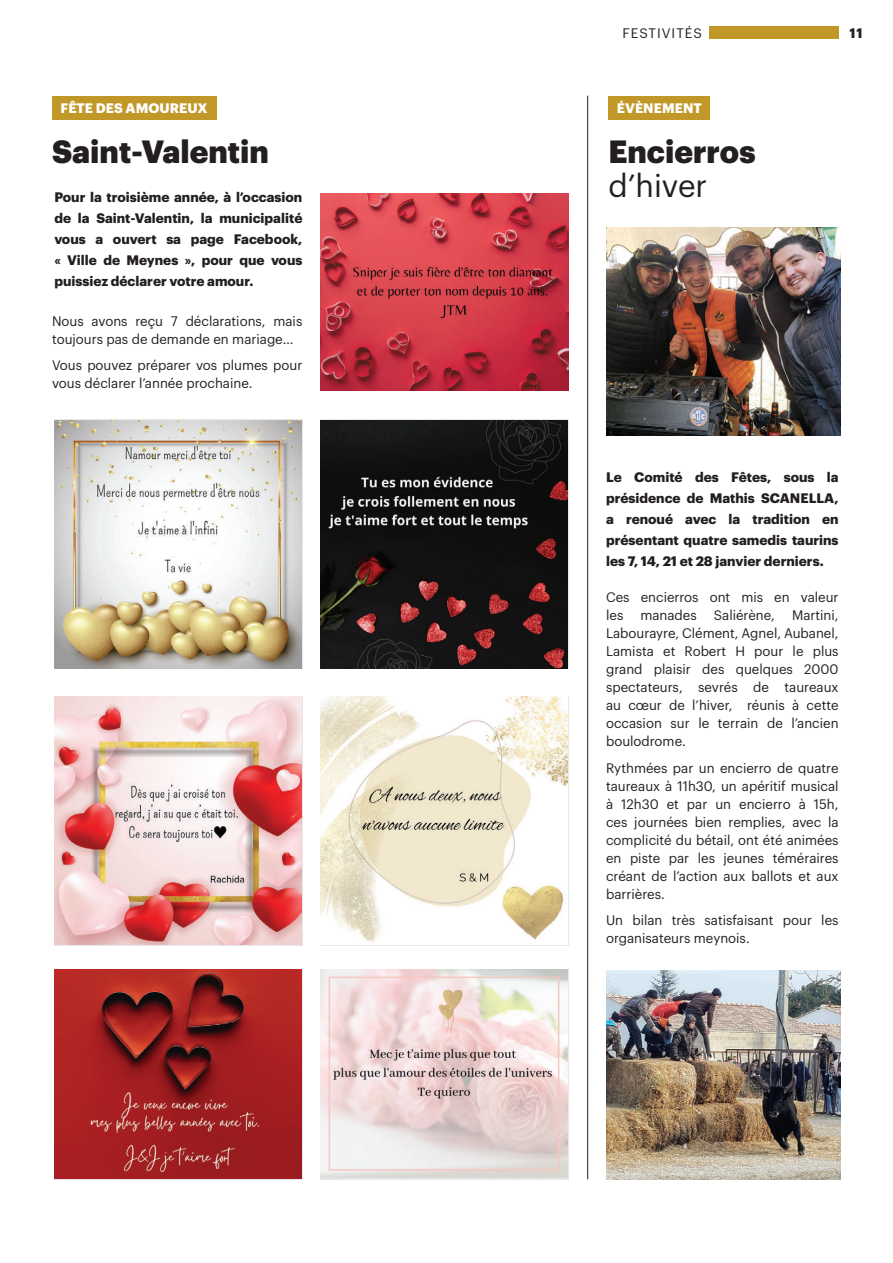
<style>
.page{position:relative;width:893px;height:1263px;background:#fff}
.page>*{position:absolute;margin:0;border:0;box-sizing:border-box;transform-origin:0 0}
.t1{font:900 31.5px "Graphik";color:#231f20}
.t2{font:31.5px "Graphik";color:#231f20}
.t3{font:13.5px/18px "Graphik";color:#231f20}
.t4{font:700 13.5px/21px "Graphik";color:#231f20;text-align:justify}
.t5{font:700 13.5px "Graphik";color:#fff}
.t6{font:13.5px "Graphik";letter-spacing:.075em;color:#231f20}
</style>
<div class="page">
<div style="left:52px;top:96px;width:165px;height:24px;background:#c19827"></div>
<div style="left:608px;top:96px;width:102px;height:24px;background:#c19827"></div>
<img style="left:320px;top:194px;width:248px;height:197px">
<img style="left:54px;top:421px;width:248px;height:247px">
<img style="left:54px;top:697px;width:248px;height:248px">
<img style="left:54px;top:969px;width:248px;height:210px">
<img style="left:320px;top:421px;width:247px;height:247px">
<img style="left:320px;top:697px;width:247px;height:246px">
<img style="left:320px;top:970px;width:247px;height:207px">
<img style="left:606px;top:227px;width:235px;height:209px">
<img style="left:606px;top:971px;width:235px;height:208px">
<hr style="left:587px;top:96px;width:1px;height:1083px;background:#231f20">
<div style="left:709px;top:26px;width:130px;height:13px;background:#c19827"></div>
<p class="t6" style="left:622px;top:23px;width:81px">FESTIVITÉS</p>
<p class="t4" style="left:849px;top:22px;width:15px">11</p>
<p class="t5" style="left:61px;top:98px;width:149px">FÊTE DES AMOUREUX</p>
<p class="t5" style="left:617px;top:98px;width:86px">ÉVÈNEMENT</p>
<h1 class="t1" style="left:52px;top:127px;width:218px">Saint-Valentin</h1>
<h1 class="t1" style="left:608px;top:127px;width:149px">Encierros</h1>
<h1 class="t2" style="left:608px;top:161px;width:100px">d’hiver</h1>
<p class="t4" style="left:54px;top:185px;width:250px">Pour la troisième année, à l’occasion de la Saint-Valentin, la municipalité vous a ouvert sa page Facebook, « Ville de Meynes », pour que vous puissiez déclarer votre amour.</p>
<p class="t3" style="left:52px;top:311px;width:252px">Nous avons reçu 7 déclarations, mais toujours pas de demande en mariage…</p>
<p class="t3" style="left:52px;top:355px;width:252px">Vous pouvez préparer vos plumes pour vous déclarer l’année prochaine.</p>
<p class="t4" style="left:606px;top:466px;width:234px">Le Comité des Fêtes, sous la présidence de Mathis SCANELLA, a renoué avec la tradition en présentant quatre samedis taurins les 7, 14, 21 et 28 janvier derniers.</p>
<p class="t3" style="left:606px;top:587px;width:234px">Ces encierros ont mis en valeur les</p>
<p class="t3" style="left:640px;top:605px;width:58px">manades</p>
<p class="t3" style="left:714px;top:605px;width:63px">Saliérène,</p>
<p class="t3" style="left:606px;top:605px;width:234px;text-align:justify;text-indent:186px">Martini, Labourayre, Clément, Agnel, Aubanel, Lamista et Robert H pour le plus grand plaisir des quelques 2000 spectateurs, sevrés de taureaux au cœur de l’hiver, réunis à cette occasion sur le terrain de l’ancien boulodrome.</p>
<p class="t3" style="left:606px;top:758px;width:234px;text-align:justify">Rythmées par un encierro de quatre taureaux à 11h30, un apéritif musical à 12h30 et par un encierro à 15h, ces journées bien remplies, avec la complicité du bétail, ont été animées en piste par les jeunes téméraires créant de l’action aux ballots et aux barrières.</p>
<p class="t3" style="left:606px;top:910px;width:234px">Un bilan très satisfaisant pour les organisateurs meynois.</p>
</div>
